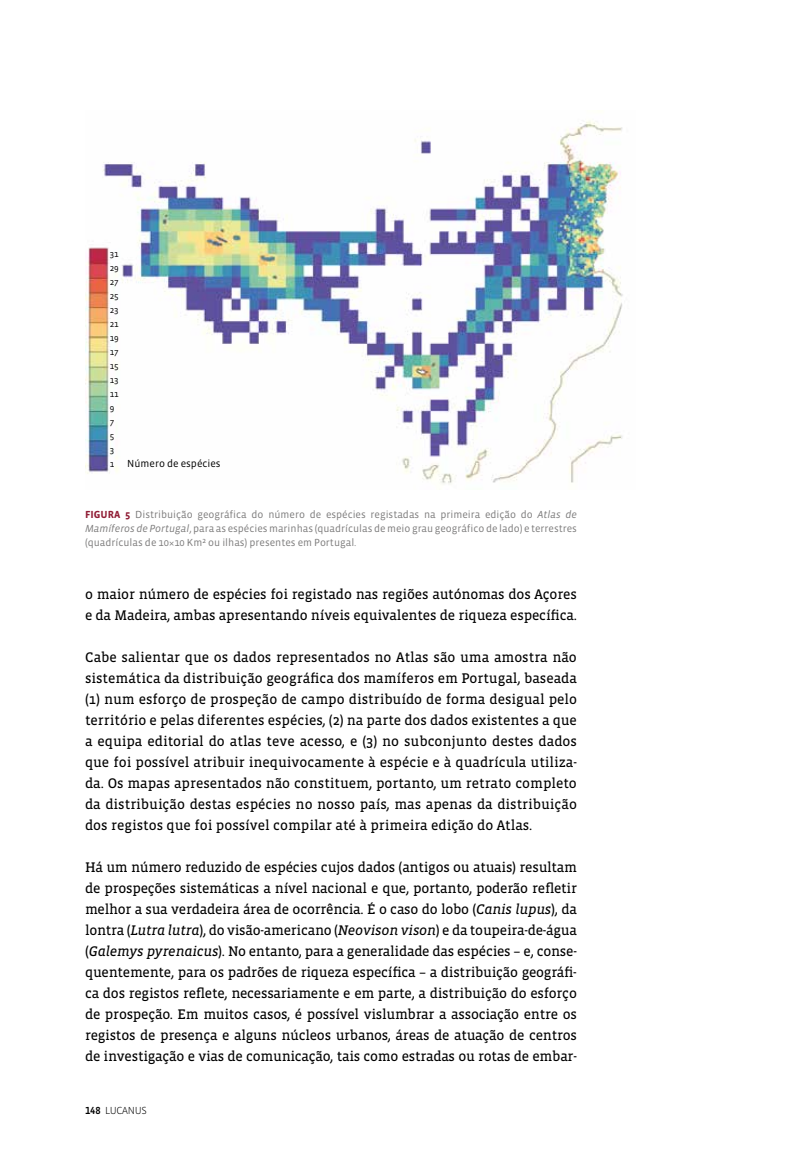
<style>
.page{position:relative;width:808px;height:1149px;background:#fff}
.page>*{position:absolute;margin:0;border:0;box-sizing:border-box;transform-origin:0 0}
.t1{font:14.25px/21px "Vista Slab OT";letter-spacing:-.01em;color:#000;text-align:justify}
.t2{font:10.5px/13.5px "Vista Sans";color:#7c7b7b;text-align:justify}
.t3{font:10.5px "Vista Sans";color:#000}
.t4{font:300 10.5px "Vista Sans";letter-spacing:-.025em;color:#000}
.t5{font:9px/14px "Vista Sans";color:#000}
.s1{font-size:9px}
.s2{font-weight:700;color:#901d35}
.s3{font-style:italic}
.s4{font-family:"Vista Sans Alt Med";font-weight:400}
</style>
<div class="page">
<img style="left:85px;top:120px;width:538px;height:364px">
<p class="t5" style="left:110px;top:247px;width:10px">31<br>29<br>27<br>25<br>23<br>21<br>19<br>17<br>15<br>13<br>11<br>9<br>7<br>5<br>3</p>
<p class="t3" style="left:110px;top:457px;width:112px"><span class="s1">1</span> Número de espécies</p>
<p class="t2" style="left:85px;top:508px;width:493px"><span class="s2">FIGURA 5</span> Distribuição geográfica do número de espécies registadas na primeira edição do <span class="s3">Atlas de Mamíferos de Portugal</span>, para as espécies marinhas (quadrículas de meio grau geográfico de lado) e terrestres (quadrículas de 10×10 Km² ou ilhas) presentes em Portugal.</p>
<p class="t1" style="left:85px;top:584px;width:493px">o maior número de espécies foi registado nas regiões autónomas dos Açores e da Madeira, ambas apresentando níveis equivalentes de riqueza específica.</p>
<p class="t1" style="left:85px;top:647px;width:493px">Cabe salientar que os dados representados no Atlas são uma amostra não sistemática da distribuição geográfica dos mamíferos em Portugal, baseada (1) num esforço de prospeção de campo distribuído de forma desigual pelo território e pelas diferentes espécies, (2) na parte dos dados existentes a que a equipa editorial do atlas teve acesso, e (3) no subconjunto destes dados que foi possível atribuir inequivocamente à espécie e à quadrícula utiliza&shy;da. Os mapas apresentados não constituem, portanto, um retrato completo da distribuição destas espécies no nosso país, mas apenas da distribuição dos registos que foi possível compilar até à primeira edição do Atlas.</p>
<p class="t1" style="left:85px;top:857px;width:493px">Há um número reduzido de espécies cujos dados (antigos ou atuais) resultam de prospeções sistemáticas a nível nacional e que, portanto, poderão refletir melhor a sua verdadeira área de ocorrência. É o caso do lobo (<span class="s3">Canis lupus</span>), da lontra (<span class="s3">Lutra lutra</span>), do visão-americano (<span class="s3">Neovison vison</span>) e da toupeira-de-água (<span class="s3">Galemys pyrenaicus</span>). No entanto, para a generalidade das espécies – e, conse&shy;quentemente, para os padrões de riqueza específica – a distribuição geográfi&shy;ca dos registos reflete, necessariamente e em parte, a distribuição do esforço de prospeção. Em muitos casos, é possível vislumbrar a associação entre os registos de presença e alguns núcleos urbanos, áreas de atuação de centros de investigação e vias de comunicação, tais como estradas ou rotas de embar-</p>
<p class="t4" style="left:85px;top:1104px;width:63px"><span class="s4">148</span> LUCANUS</p>
</div>
